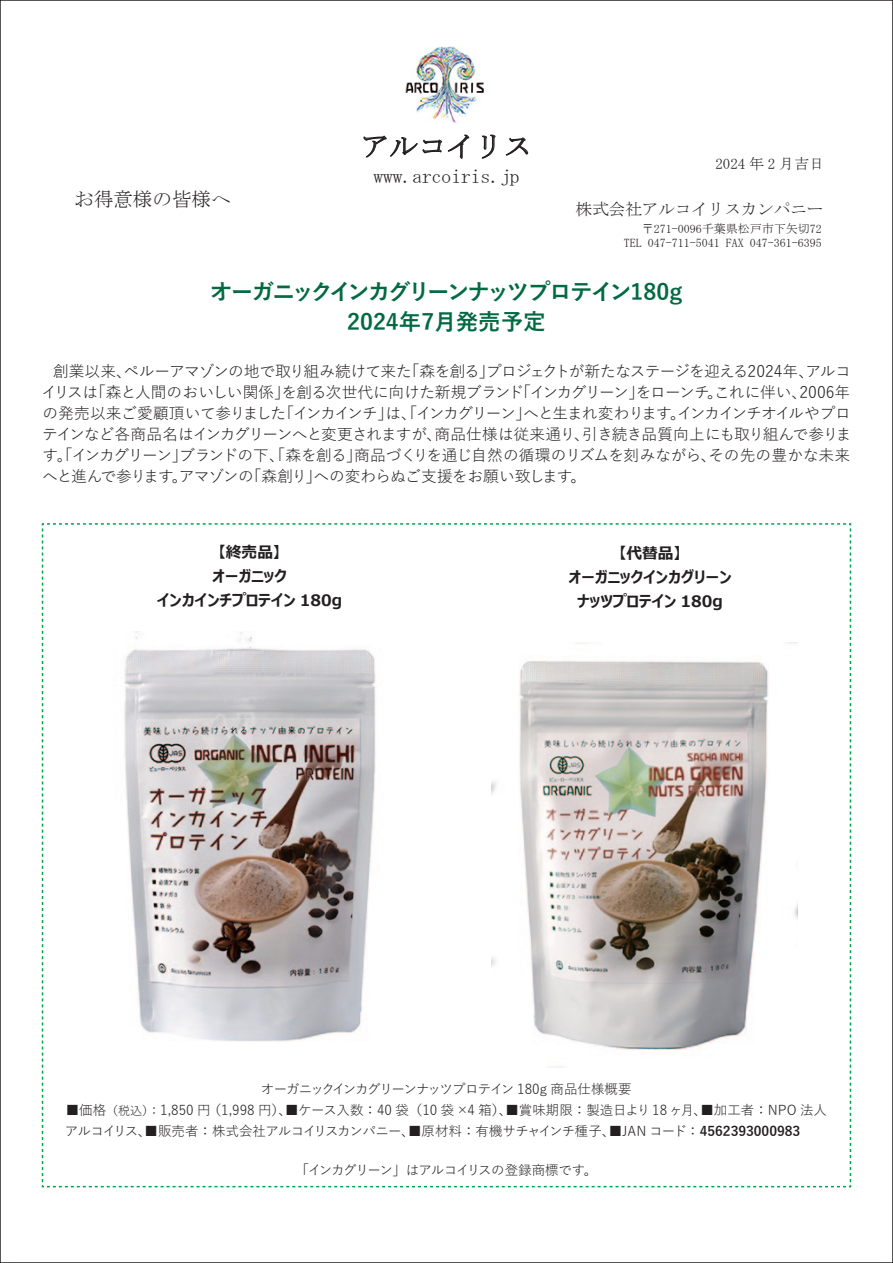
<style>
.page{position:relative;width:893px;height:1263px;background:#fff}
.page>*{position:absolute;margin:0;border:0;box-sizing:border-box;transform-origin:0 0}
.t1{font:28.5px "MS Mincho";color:#231f20}
.t2{font:700 22.5px/30px "Yu Gothic";letter-spacing:-.07em;color:#026a43;text-align:center}
.t3{font:19.5px "MS Mincho";color:#231f20}
.t4{font:16.5px "MS Mincho";color:#231f20}
.t5{font:15.75px/21px "Yu Gothic";letter-spacing:-.035em;color:#231f20;text-align:justify}
.t6{font:700 15.75px/24px "Meiryo UI";color:#231f20;text-align:center}
.t7{font:15px "MS Mincho";color:#231f20}
.t8{font:13.5px/21px "Yu Gothic";letter-spacing:-.015em;color:#231f20}
.t9{font:13.5px "Yu Gothic";letter-spacing:-.07em;color:#231f20}
.t10{font:13.5px "Yu Gothic";letter-spacing:-.08em;color:#231f20}
.t11{font:12px/14.4px "MS Mincho";color:#231f20;text-align:right}
.s1{font-size:12px}
.s2{font-weight:700}
</style>
<div class="page">
<img style="left:405px;top:47px;width:79px;height:76px">
<svg style="left:363px;top:135px;width:79px;height:23px"></svg>
<svg style="left:448px;top:134px;width:21px;height:25px"></svg>
<svg style="left:482px;top:134px;width:14px;height:25px"></svg>
<svg style="left:506px;top:137px;width:22px;height:19px"></svg>
<svg style="left:41px;top:523px;width:811px;height:665px"></svg>
<p class="t3" style="left:74px;top:190px;width:157px">お得意様の皆様へ</p>
<h1 class="t1" style="left:361px;top:132px;width:172px">アルコイリス</h1>
<p class="t3" style="left:373px;top:167px;width:148px">www.arcoiris.jp</p>
<p class="t7" style="left:715px;top:157px;width:110px">2024 年 2 月吉日</p>
<p class="t4" style="left:576px;top:201px;width:249px">株式会社アルコイリスカンパニー</p>
<p class="t11" style="left:624px;top:221px;width:200px">〒271-0096千葉県松戸市下矢切72<br>TEL 047-711-5041 FAX 047-361-6395</p>
<h2 class="t2" style="left:210px;top:277px;width:474px">オーガニックインカグリーンナッツプロテイン180g<br>2024年7月発売予定</h2>
<p class="t5" style="left:41px;top:359px;width:812px;text-indent:12px">創業以来、ペルーアマゾンの地で取り組み続けて来た「森を創る」プロジェクトが新たなステージを迎える2024年、アルコイリスは「森と人間のおいしい関係」を創る次世代に向けた新規ブランド「インカグリーン」をローンチ。これに伴い、2006年の発売以来ご愛顧頂いて参りました「インカインチ」は、「インカグリーン」へと生まれ変わります。インカインチオイルやプロテインなど各商品名はインカグリーンへと変更されますが、商品仕様は従来通り、引き続き品質向上にも取り組んで参ります。「インカグリーン」ブランドの下、「森を創る」商品づくりを通じ自然の循環のリズムを刻みながら、その先の豊かな未来へと進んで参ります。アマゾンの「森創り」への変わらぬご支援をお願い致します。</p>
<p class="t6" style="left:157px;top:541px;width:187px">【終売品】<br>オーガニック<br>インカインチプロテイン 180g</p>
<p class="t6" style="left:568px;top:542px;width:165px">【代替品】<br>オーガニックインカグリーンナッツプロテイン 180g</p>
<p class="t9" style="left:261px;top:1077px;width:372px">オーガニックインカグリーンナッツプロテイン 180g 商品仕様概要</p>
<p class="t8" style="left:65px;top:1098px;width:764px">■価格<span class="s1">（税込）：</span>1,850 円 （1,998 円）、■ケース入数：40 袋（10 袋×4 箱）、■賞味期限：製造日より 18ヶ月、■加工者：NPO 法人アルコイリス、■販売者：株式会社アルコイリスカンパニー、■原材料：有機サチャインチ種子、■JAN コード：<span class="s2">4562393000983</span></p>
<p class="t10" style="left:296px;top:1157px;width:303px">「インカグリーン」はアルコイリスの登録商標です。</p>
</div>
